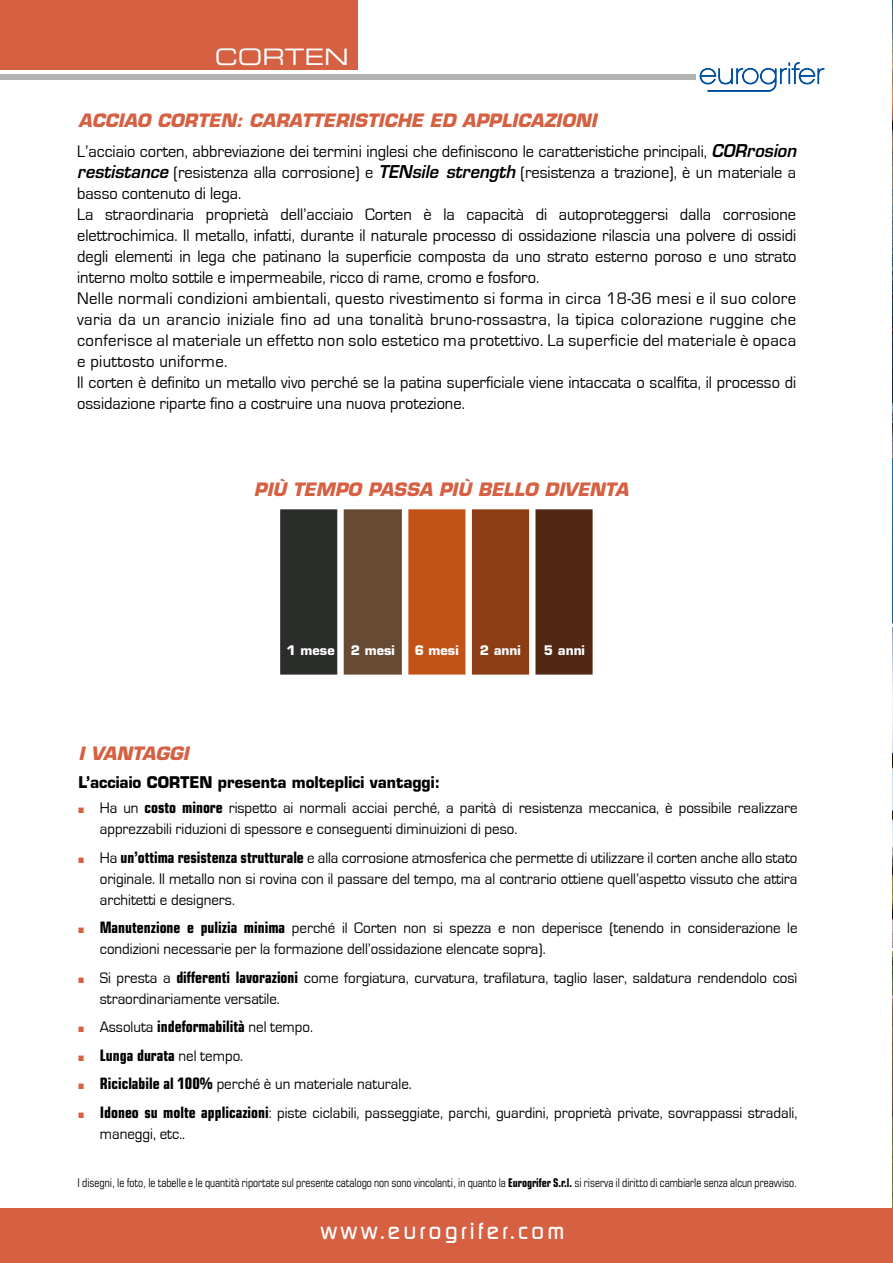
<style>
.page{position:relative;width:893px;height:1263px;background:#fff}
.page>*{position:absolute;margin:0;border:0;box-sizing:border-box;transform-origin:0 0}
.t1{font:500 22.65px "Digital";letter-spacing:.135em;color:#fff}
.t2{font:22.65px "Eurostile Extended Two";color:#fff}
.t3{font:italic 700 18px "Eurostile";color:#d56042}
.t4{font:17.25px/21px "Eurostile";color:#000;scale:.95 1}
.t5{font:15.75px/28.5px "Eurostile";color:#000;scale:.95 1}
.t6{font:700 12.9px "Eurostile";color:#fff}
.t7{font:condensed 12px "Eurostile";color:#000;scale:.9 1}
.s1{font-weight:600;font-style:italic}
.s2{font-weight:700}
.s3{font-weight:700;font-stretch:condensed}
</style>
<div class="page">
<img style="left:280px;top:509px;width:313px;height:166px">
<div style="left:0;top:0;width:357px;height:70px;background:#d56042"></div>
<div style="left:0;top:74px;width:695px;height:5px;background:#b3b2b2"></div>
<svg style="left:700px;top:62px;width:124px;height:30px"></svg>
<img style="left:892px;top:457px;width:1px;height:495px">
<img style="left:892px;top:0;width:1px;height:457px">
<img style="left:892px;top:952px;width:1px;height:256px">
<img style="left:892px;top:627px;width:1px;height:320px">
<div style="left:0;top:1208px;width:893px;height:55px;background:#d56042"></div>
<h1 class="t2" style="left:215px;top:41px;width:135px">CORTEN</h1>
<p class="t3" style="left:78px;top:109px;width:520px">ACCIAO CORTEN: CARATTERISTICHE ED APPLICAZIONI</p>
<p class="t4" style="left:77px;top:141px;width:758px">L’acciaio corten, abbreviazione dei termini inglesi che definiscono le caratteristiche principali, <span class="s1">CORrosion restistance</span> (resistenza alla corrosione) e <span class="s1">TENsile strength</span> (resistenza a trazione), è un materiale a basso contenuto di lega.<br>La straordinaria proprietà dell’acciaio Corten è la capacità di autoproteggersi dalla corrosione elettrochimica. Il metallo, infatti, durante il naturale processo di ossidazione rilascia una polvere di ossidi degli elementi in lega che patinano la superficie composta da uno strato esterno poroso e uno strato interno molto sottile e impermeabile, ricco di rame, cromo e fosforo.<br>Nelle normali condizioni ambientali, questo rivestimento si forma in circa 18-36 mesi e il suo colore varia da un arancio iniziale fino ad una tonalità bruno-rossastra, la tipica colorazione ruggine che conferisce al materiale un effetto non solo estetico ma protettivo. La superficie del materiale è opaca e piuttosto uniforme.<br>Il corten è definito un metallo vivo perché se la patina superficiale viene intaccata o scalfita, il processo di ossidazione riparte fino a costruire una nuova protezione.</p>
<p class="t3" style="left:254px;top:478px;width:376px">PIÙ TEMPO PASSA PIÙ BELLO DIVENTA</p>
<p class="t3" style="left:78px;top:742px;width:112px">I VANTAGGI</p>
<p class="t6" style="left:287px;top:642px;width:50px">1 mese</p>
<p class="t6" style="left:351px;top:642px;width:45px">2 mesi</p>
<p class="t6" style="left:415px;top:642px;width:45px">6 mesi</p>
<p class="t6" style="left:480px;top:642px;width:42px">2 anni</p>
<p class="t6" style="left:544px;top:642px;width:42px">5 anni</p>
<p class="t5" style="left:100px;top:770px;width:736px;line-height:25.5px;text-indent:-21px"><span class="s2">L’acciaio CORTEN presenta molteplici vantaggi:<br></span>Ha un <span class="s3">costo minore</span> rispetto ai normali acciai perché, a parità di resistenza meccanica, è possibile realizzare</p>
<p class="t5" style="left:100px;top:815px;width:736px">apprezzabili riduzioni di spessore e conseguenti diminuizioni di peso.<br>Ha <span class="s3">un’ottima resistenza strutturale</span> e alla corrosione atmosferica che permette di utilizzare il corten anche allo stato</p>
<p class="t5" style="left:100px;top:868px;width:736px;line-height:21px">originale. Il metallo non si rovina con il passare del tempo, ma al contrario ottiene quell’aspetto vissuto che attira architetti e designers.</p>
<p class="t5" style="left:100px;top:918px;width:736px;line-height:21px"><span class="s3">Manutenzione e pulizia minima</span> perché il Corten non si spezza e non deperisce (tenendo in considerazione le condizioni necessarie per la formazione dell’ossidazione elencate sopra).</p>
<p class="t5" style="left:100px;top:967px;width:736px;line-height:21px">Si presta a <span class="s3">differenti lavorazioni</span> come forgiatura, curvatura, trafilatura, taglio laser, saldatura rendendolo così straordinariamente versatile.</p>
<p class="t5" style="left:100px;top:1013px;width:736px">Assoluta <span class="s3">indeformabilità</span> nel tempo.<br><span class="s3">Lunga durata</span> nel tempo.<br><span class="s3">Riciclabile al 100%</span> perché è un materiale naturale.<br><span class="s3">Idoneo su molte applicazioni</span>: piste ciclabili, passeggiate, parchi, guardini, proprietà private, sovrappassi stradali,</p>
<p class="t5" style="left:100px;top:1119px;width:91px">maneggi, etc..</p>
<p class="t7" style="left:78px;top:1175px;width:801px">I disegni, le foto, le tabelle e le quantità riportate sul presente catalogo non sono vincolanti, in quanto la <span class="s2">Eurogrifer S.r.l.</span> si riserva il diritto di cambiarle senza alcun preavviso.</p>
<h1 class="t1" style="left:321px;top:1218px;width:245px">www.eurogrifer.com</h1>
</div>
